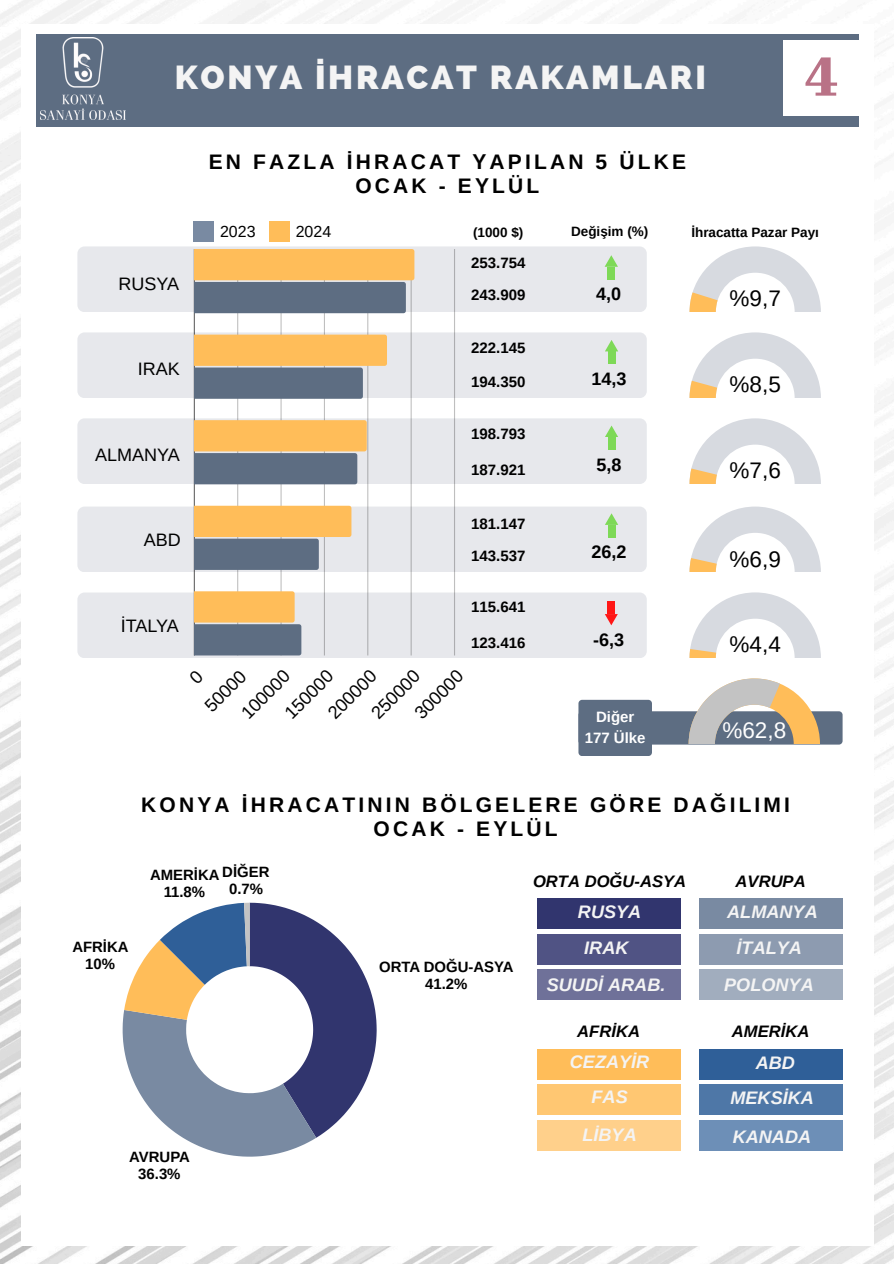
<style>
.page{position:relative;width:894px;height:1264px;background:#fff}
.page>*{position:absolute;margin:0;border:0;box-sizing:border-box;transform-origin:0 0}
.t1{font:700 51.45px "DejaVu Serif";color:#b97286}
.t2{font:800 33.3px "Raleway";letter-spacing:.08em;color:#f4f4f4}
.t3{font:22.5px "Arimo";color:#000}
.t4{font:22.5px "Arimo";color:#fff}
.t5{font:700 21px/23.7px "Arimo";letter-spacing:.15em;color:#000;text-align:center}
.t6{font:italic 700 18.15px "Arimo";color:#f4f4f4}
.t7{font:18px "Arimo";color:#000}
.t8{font:700 18px "Arimo";color:#000}
.t9{font:italic 700 16.65px "Arimo";color:#000}
.t10{font:15.9px "Arimo";color:#000}
.t11{font:700 15px "Arimo";color:#000}
.t12{font:700 15px/20.2px "Arimo";color:#fff;text-align:center}
.t13{font:700 14.85px/17.1px "Arimo";color:#000;text-align:center}
.t14{font:700 13.5px "Arimo";color:#000}
</style>
<div class="page">
<img style="left:0;top:0;width:893px;height:1263px">
<div style="left:21px;top:24px;width:852px;height:1221px;background:#fff"></div>
<div style="left:36px;top:34px;width:821px;height:92px;background:#5d6d82"></div>
<div style="left:77px;top:246px;width:569px;height:66px;background:#e7e8ec;border-radius:7px"></div>
<div style="left:77px;top:332px;width:569px;height:66px;background:#e7e8ec;border-radius:7px"></div>
<div style="left:77px;top:418px;width:569px;height:66px;background:#e7e8ec;border-radius:7px"></div>
<div style="left:77px;top:506px;width:569px;height:66px;background:#e7e8ec;border-radius:7px"></div>
<div style="left:77px;top:592px;width:569px;height:66px;background:#e7e8ec;border-radius:7px"></div>
<hr style="left:194px;top:249px;width:1px;height:406px;background:#737373">
<hr style="left:237px;top:249px;width:1px;height:406px;background:#000;opacity:.25">
<hr style="left:280px;top:249px;width:1px;height:406px;background:#000;opacity:.25">
<hr style="left:324px;top:249px;width:1px;height:406px;background:#000;opacity:.25">
<hr style="left:367px;top:249px;width:1px;height:406px;background:#000;opacity:.25">
<hr style="left:410px;top:249px;width:1px;height:406px;background:#000;opacity:.25">
<hr style="left:454px;top:249px;width:1px;height:406px;background:#000;opacity:.25">
<svg style="left:194px;top:249px;width:220px;height:64px;background:#b29972"></svg>
<svg style="left:194px;top:334px;width:193px;height:65px;background:#b89f78"></svg>
<svg style="left:194px;top:420px;width:172px;height:64px;background:#b39a73"></svg>
<svg style="left:194px;top:505px;width:157px;height:65px;background:#bda47c"></svg>
<svg style="left:194px;top:591px;width:107px;height:64px;background:#af9975"></svg>
<div style="left:193px;top:221px;width:21px;height:21px;background:#798aa2"></div>
<div style="left:269px;top:221px;width:21px;height:21px;background:#ffbd59"></div>
<div style="left:607px;top:267px;width:8px;height:13px;background:#7ed957"></div>
<svg style="left:604px;top:255px;width:13px;height:12px"></svg>
<svg style="left:123px;top:902px;width:253px;height:254px"></svg>
<div style="left:537px;top:898px;width:143px;height:31px;background:#31356e"></div>
<div style="left:537px;top:933px;width:143px;height:31px;background:#505384"></div>
<div style="left:537px;top:969px;width:143px;height:31px;background:#6f7199"></div>
<div style="left:698px;top:898px;width:144px;height:31px;background:#798aa2"></div>
<div style="left:698px;top:933px;width:144px;height:31px;background:#8d9bb0"></div>
<div style="left:698px;top:969px;width:144px;height:31px;background:#a1adbe"></div>
<div style="left:698px;top:1049px;width:144px;height:30px;background:#2f5f98"></div>
<div style="left:698px;top:1084px;width:144px;height:31px;background:#4e77a7"></div>
<div style="left:698px;top:1120px;width:144px;height:30px;background:#6d8fb7"></div>
<div style="left:536px;top:1049px;width:144px;height:30px;background:#ffbd59"></div>
<div style="left:536px;top:1084px;width:144px;height:31px;background:#ffc772"></div>
<div style="left:536px;top:1120px;width:144px;height:30px;background:#ffd08b"></div>
<div style="left:607px;top:437px;width:8px;height:13px;background:#7ed957"></div>
<svg style="left:605px;top:425px;width:13px;height:12px"></svg>
<div style="left:607px;top:351px;width:8px;height:13px;background:#7ed957"></div>
<svg style="left:605px;top:340px;width:13px;height:11px"></svg>
<div style="left:607px;top:525px;width:8px;height:13px;background:#7ed957"></div>
<svg style="left:605px;top:513px;width:13px;height:12px"></svg>
<svg style="left:689px;top:246px;width:131px;height:66px"></svg>
<svg style="left:689px;top:332px;width:131px;height:66px"></svg>
<svg style="left:689px;top:418px;width:131px;height:66px"></svg>
<svg style="left:689px;top:506px;width:131px;height:66px"></svg>
<svg style="left:689px;top:592px;width:131px;height:66px"></svg>
<div style="left:578px;top:699px;width:73px;height:57px;background:#5d6d82;border-radius:4px"></div>
<div style="left:578px;top:711px;width:264px;height:33px;background:#5d6d82;border-radius:4px"></div>
<svg style="left:688px;top:678px;width:131px;height:66px"></svg>
<div style="left:783px;top:40px;width:75px;height:76px;background:#fff"></div>
<img style="left:41px;top:37px;width:84px;height:82px">
<div style="left:607px;top:601px;width:7px;height:13px;background:#ff1616"></div>
<svg style="left:605px;top:614px;width:12px;height:11px"></svg>
<p class="t2" style="left:175px;top:58px;width:532px">KONYA İHRACAT RAKAMLARI</p>
<h4 class="t5" style="left:209px;top:150px;width:478px">EN FAZLA İHRACAT YAPILAN 5 ÜLKE<br>OCAK - EYLÜL</h4>
<h3 class="t1" style="left:803px;top:47px;width:37px">4</h3>
<p class="t7" style="left:118px;top:273px;width:62px">RUSYA</p>
<p class="t7" style="left:138px;top:359px;width:43px">IRAK</p>
<p class="t7" style="left:95px;top:444px;width:86px">ALMANYA</p>
<p class="t7" style="left:144px;top:530px;width:38px">ABD</p>
<p class="t7" style="left:121px;top:615px;width:59px">İTALYA</p>
<h1 class="t10" style="left:220px;top:222px;width:37px">2023</h1>
<p class="t10" style="left:295px;top:222px;width:37px">2024</p>
<h3 class="t14" style="left:473px;top:224px;width:52px">(1000 $)</h3>
<h3 class="t14" style="left:571px;top:224px;width:79px">Değişim (%)</h3>
<h2 class="t11" style="left:471px;top:255px;width:56px">253.754</h2>
<h6 class="t11" style="left:471px;top:286px;width:56px">243.909</h6>
<h6 class="t8" style="left:596px;top:284px;width:27px">4,0</h6>
<p class="t11" style="left:471px;top:339px;width:56px">222.145</p>
<p class="t11" style="left:471px;top:373px;width:56px">194.350</p>
<h3 class="t8" style="left:591px;top:369px;width:37px">14,3</h3>
<p class="t11" style="left:471px;top:426px;width:56px">198.793</p>
<h5 class="t11" style="left:471px;top:461px;width:56px">187.921</h5>
<h5 class="t11" style="left:471px;top:515px;width:56px">181.147</h5>
<h4 class="t11" style="left:471px;top:547px;width:56px">143.537</h4>
<h5 class="t11" style="left:471px;top:599px;width:56px">115.641</h5>
<h5 class="t11" style="left:471px;top:634px;width:56px">123.416</h5>
<h3 class="t8" style="left:596px;top:454px;width:27px">5,8</h3>
<h3 class="t8" style="left:591px;top:542px;width:37px">26,2</h3>
<h3 class="t8" style="left:593px;top:629px;width:32px">-6,3</h3>
<p class="t7" style="left:237px;top:708px;width:62px;rotate:-45deg">100000</p>
<p class="t7" style="left:280px;top:708px;width:62px;rotate:-45deg">150000</p>
<p class="t7" style="left:324px;top:708px;width:62px;rotate:-45deg">200000</p>
<p class="t7" style="left:367px;top:708px;width:62px;rotate:-45deg">250000</p>
<p class="t7" style="left:410px;top:708px;width:62px;rotate:-45deg">300000</p>
<p class="t7" style="left:200px;top:701px;width:52px;rotate:-45deg">50000</p>
<h3 class="t12" style="left:584px;top:707px;width:62px">Diğer<br>177 Ülke</h3>
<h3 class="t14" style="left:691px;top:224px;width:129px">İhracatta Pazar Payı</h3>
<p class="t3" style="left:729px;top:286px;width:53px">%9,7</p>
<p class="t3" style="left:729px;top:372px;width:53px">%8,5</p>
<p class="t3" style="left:729px;top:458px;width:53px">%7,6</p>
<p class="t3" style="left:729px;top:546px;width:53px">%6,9</p>
<p class="t3" style="left:729px;top:632px;width:53px">%4,4</p>
<p class="t4" style="left:722px;top:718px;width:65px">%62,8</p>
<p class="t13" style="left:72px;top:938px;width:58px">AFRİKA<br>10%</p>
<h5 class="t5" style="left:141px;top:792px;width:650px">KONYA İHRACATININ BÖLGELERE GÖRE DAĞILIMI<br>OCAK - EYLÜL</h5>
<p class="t9" style="left:533px;top:871px;width:155px">ORTA DOĞU-ASYA</p>
<h4 class="t9" style="left:735px;top:871px;width:72px">AVRUPA</h4>
<p class="t13" style="left:222px;top:863px;width:49px">DİĞER<br>0.7%</p>
<p class="t13" style="left:150px;top:866px;width:71px">AMERİKA<br>11.8%</p>
<h5 class="t13" style="left:379px;top:958px;width:136px">ORTA DOĞU-ASYA<br>41.2%</h5>
<h4 class="t6" style="left:577px;top:902px;width:65px">RUSYA</h4>
<h5 class="t6" style="left:584px;top:937px;width:46px">IRAK</h5>
<h5 class="t6" style="left:546px;top:974px;width:120px">SUUDİ ARAB.</h5>
<h4 class="t6" style="left:727px;top:902px;width:92px">ALMANYA</h4>
<h5 class="t6" style="left:736px;top:937px;width:67px">İTALYA</h5>
<h2 class="t6" style="left:724px;top:974px;width:91px">POLONYA</h2>
<h5 class="t9" style="left:577px;top:1022px;width:64px">AFRİKA</h5>
<h5 class="t9" style="left:731px;top:1022px;width:79px">AMERİKA</h5>
<h3 class="t6" style="left:569px;top:1051px;width:81px">CEZAYİR</h3>
<h3 class="t6" style="left:591px;top:1086px;width:38px">FAS</h3>
<h3 class="t6" style="left:582px;top:1124px;width:56px">LİBYA</h3>
<h3 class="t6" style="left:755px;top:1052px;width:41px">ABD</h3>
<h3 class="t6" style="left:730px;top:1087px;width:85px">MEKSİKA</h3>
<h3 class="t6" style="left:732px;top:1126px;width:80px">KANADA</h3>
<p class="t13" style="left:129px;top:1147px;width:62px">AVRUPA<br>36.3%</p>
</div>
